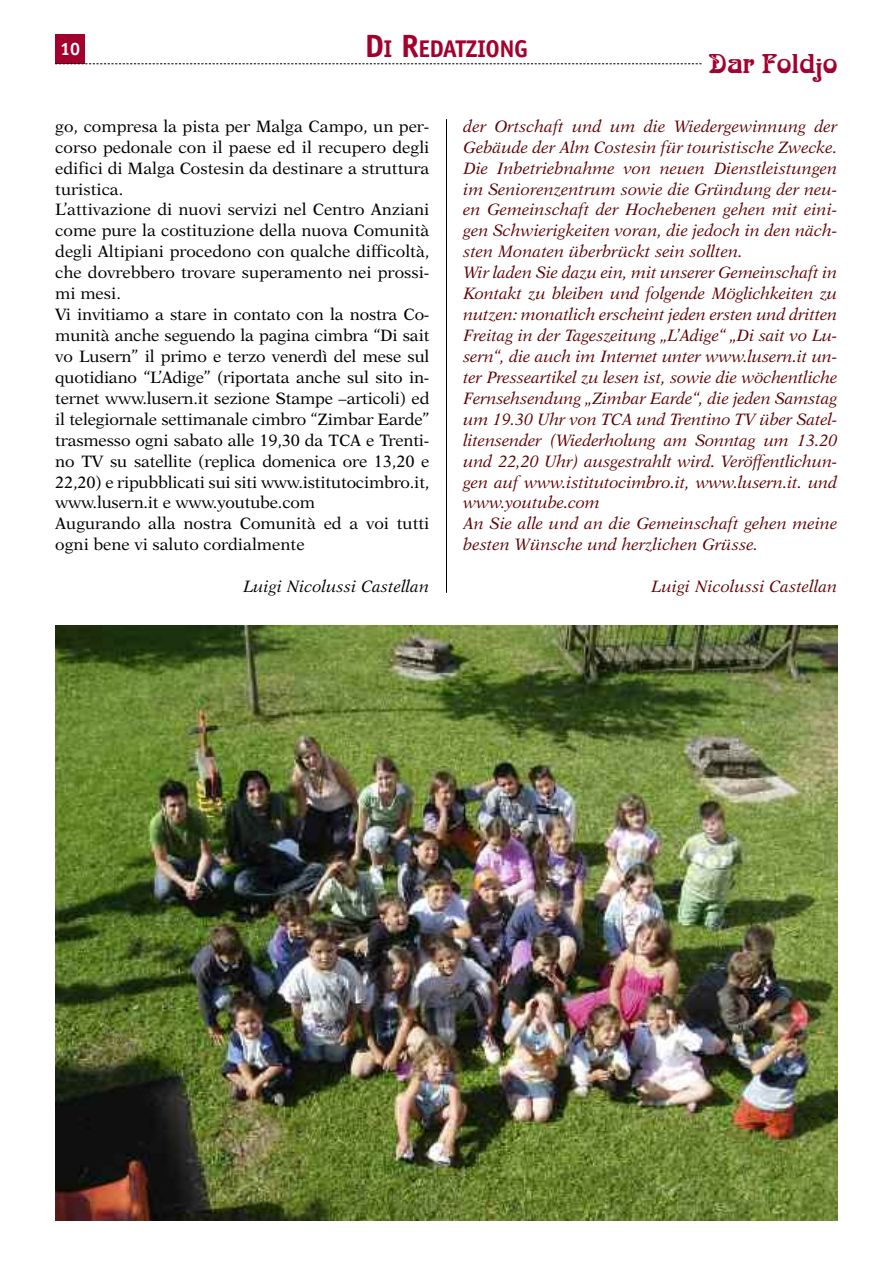
<style>
.page{position:relative;width:893px;height:1263px;background:#fff}
.page>*{position:absolute;margin:0;border:0;box-sizing:border-box;transform-origin:0 0}
.t1{font:26.55px "Arnold Boecklin";color:#a3002e}
.t2{font:700 24.15px "Officina Sans";letter-spacing:-.025em;color:#a3002e}
.t3{font:700 18px "Officina Sans";color:#fff}
.t4{font:italic 16.5px/20.9px "New Aster";letter-spacing:-.01em;color:#5f0000}
.t5{font:16.5px/20.9px "New Aster";letter-spacing:-.01em;color:#000}
.t6{font:italic 16.5px "New Aster";color:#000}
.s1{font-size:32.25px}
</style>
<div class="page">
<hr style="left:446px;top:119px;width:1px;height:474px;background:#000">
<img style="left:55px;top:625px;width:783px;height:595px">
<div style="left:55px;top:34px;width:30px;height:30px;background:#a3002e"></div>
<svg style="left:55px;top:63px;width:647px;height:1px"></svg>
<p class="t3" style="left:60px;top:42px;width:22px">10</p>
<h2 class="t2" style="left:365px;top:39px;width:165px"><span class="s1">D</span>I <span class="s1">R</span>EDATZIONG</h2>
<h1 class="t1" style="left:709px;top:53px;width:130px">Dar Foldjo</h1>
<p class="t5" style="left:55px;top:117px;width:376px">go, compresa la pista per Malga Campo, un per&shy;corso pedonale con il paese ed il recupero degli edifici di Malga Costesin da destinare a struttura turistica.<br>L’attivazione di nuovi servizi nel Centro Anziani come pure la costituzione della nuova Comunità degli Altipiani procedono con qualche difficoltà, che dovrebbero trovare superamento nei prossi&shy;mi mesi.<br>Vi invitiamo a stare in contato con la nostra Co&shy;munità anche seguendo la pagina cimbra “Di sait vo Lusern” il primo e terzo venerdì del mese sul quotidiano “L’Adige” (riportata anche sul sito in&shy;ternet www.lusern.it sezione Stampe –articoli) ed il telegiornale settimanale cimbro “Zimbar Earde” trasmesso ogni sabato alle 19,30 da TCA e Trenti&shy;no TV su satellite (replica domenica ore 13,20 e 22,20) e ripubblicati sui siti www.istitutocimbro.it, www.lusern.it e www.youtube.com<br>Augurando alla nostra Comunità ed a voi tutti ogni bene vi saluto cordialmente</p>
<p class="t6" style="left:243px;top:579px;width:188px">Luigi Nicolussi Castellan</p>
<p class="t4" style="left:463px;top:117px;width:376px">der Ortschaft und um die Wiedergewinnung der Gebäude der Alm Costesin für touristische Zwecke.<br>Die Inbetriebnahme von neuen Dienstleistungen im Seniorenzentrum sowie die Gründung der neu&shy;en Gemeinschaft der Hochebenen gehen mit eini&shy;gen Schwierigkeiten voran, die jedoch in den näch&shy;sten Monaten überbrückt sein sollten.<br>Wir laden Sie dazu ein, mit unserer Gemeinschaft in Kontakt zu bleiben und folgende Möglichkeiten zu nutzen: monatlich erscheint jeden ersten und dritten Freitag in der Tageszeitung „L’Adige“ „Di sait vo Lu&shy;sern“, die auch im Internet unter www.lusern.it un&shy;ter Presseartikel zu lesen ist, sowie die wöchentliche Fernsehsendung „Zimbar Earde“, die jeden Samstag um 19.30 Uhr von TCA und Trentino TV über Satel&shy;litensender (Wiederholung am Sonntag um 13.20 und 22,20 Uhr) ausgestrahlt wird. Veröffentlichun&shy;gen auf www.istitutocimbro.it, www.lusern.it. und www.youtube.com<br>An Sie alle und an die Gemeinschaft gehen meine besten Wünsche und herzlichen Grüsse.</p>
<p class="t4" style="left:652px;top:577px;width:188px">Luigi Nicolussi Castellan</p>
</div>
